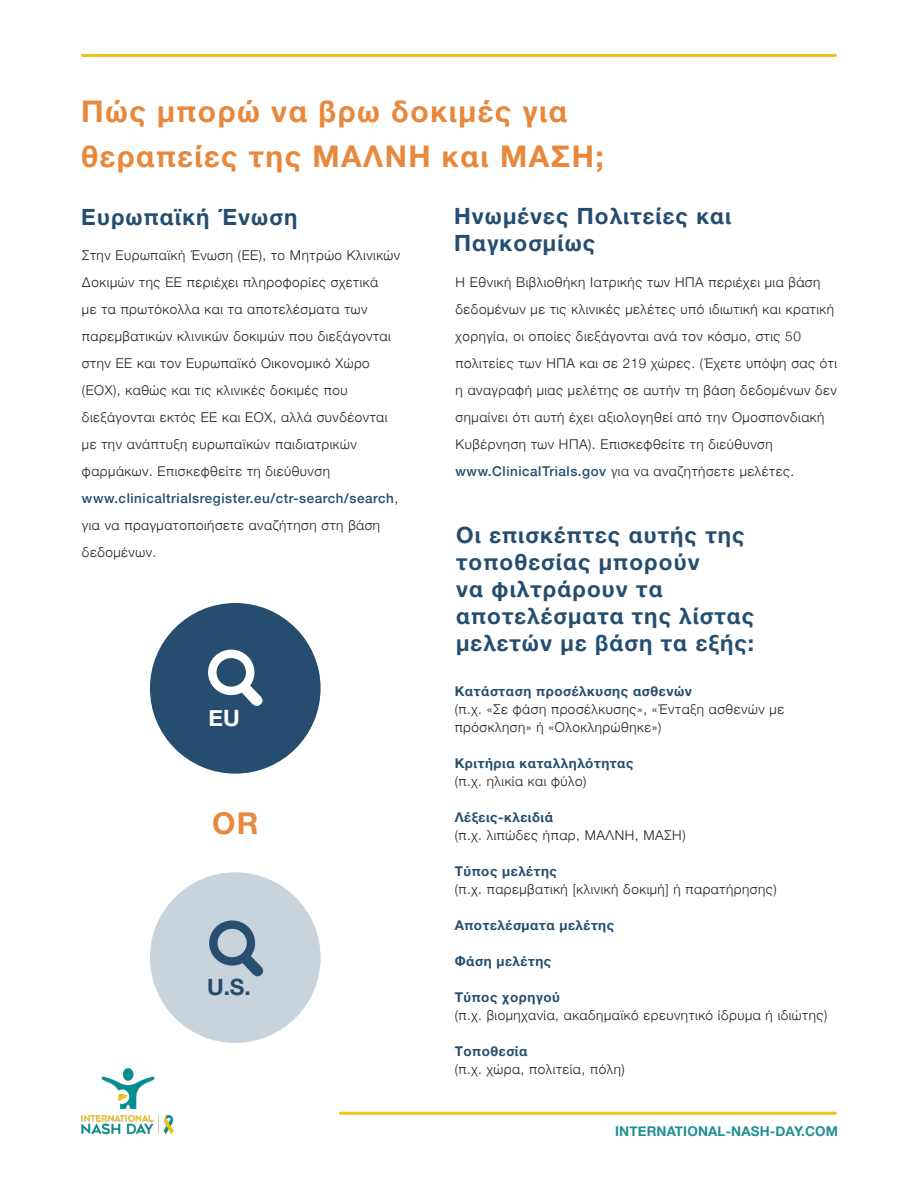
<style>
.page{position:relative;width:918px;height:1188px;background:#fff}
.page>*{position:absolute;margin:0;border:0;box-sizing:border-box;transform-origin:0 0}
.t1{font:700 30px/45px "Helvetica Neue";letter-spacing:.05em;color:#e7883d}
.t2{font:700 22.5px/27px "Helvetica Neue";letter-spacing:.05em;color:#254d6f}
.t3{font:700 22.5px "Helvetica Neue";color:#fff}
.t4{font:300 13.5px/27px "Helvetica Neue";letter-spacing:.04em;color:#231f20}
.t5{font:700 13.5px "Helvetica Neue";letter-spacing:.04em;color:#254d6f}
.t6{font:700 13.5px "Helvetica Neue";letter-spacing:.01em;color:#1f9190}
.s1{font-weight:500;color:#254d6f}
</style>
<div class="page">
<img style="left:81px;top:1068px;width:93px;height:67px">
<hr style="left:82px;top:54px;width:754px;height:3px;background:#efc319">
<hr style="left:340px;top:1112px;width:495px;height:3px;background:#efc319">
<div style="left:150px;top:603px;width:171px;height:171px;background:#254d6f;border-radius:50%"></div>
<div style="left:208px;top:650px;width:46px;height:45px;border:8px solid #fff;border-radius:50%"></div>
<svg style="left:238px;top:681px;width:25px;height:25px"></svg>
<div style="left:150px;top:872px;width:171px;height:171px;background:#c9d3db;border-radius:50%"></div>
<div style="left:209px;top:920px;width:46px;height:46px;border:8px solid #284e70;border-radius:50%"></div>
<svg style="left:239px;top:952px;width:24px;height:24px"></svg>
<p class="t1" style="left:81px;top:90px;width:524px">Πώς μπορώ να βρω δοκιμές για θεραπείες της ΜΑΛΝΗ και ΜΑΣΗ;</p>
<p class="t2" style="left:81px;top:204px;width:218px">Ευρωπαϊκή Ένωση</p>
<p class="t2" style="left:454px;top:203px;width:279px">Ηνωμένες Πολιτείες και<br>Παγκοσμίως</p>
<p class="t4" style="left:82px;top:241px;width:320px">Στην Ευρωπαϊκή Ένωση (ΕΕ), το Μητρώο Κλινικών Δοκιμών της ΕΕ περιέχει πληροφορίες σχετικά<br>με τα πρωτόκολλα και τα αποτελέσματα των παρεμβατικών κλινικών δοκιμών που διεξάγονται στην ΕΕ και τον Ευρωπαϊκό Οικονομικό Χώρο (ΕΟΧ), καθώς και τις κλινικές δοκιμές που διεξάγονται εκτός ΕΕ και ΕΟΧ, αλλά συνδέονται με την ανάπτυξη ευρωπαϊκών παιδιατρικών φαρμάκων. Επισκεφθείτε τη διεύθυνση <span class="s1">www.clinicaltrialsregister.eu/ctr-search/search</span>, για να πραγματοποιήσετε αναζήτηση στη βάση δεδομένων.</p>
<p class="t4" style="left:456px;top:268px;width:383px">Η Εθνική Βιβλιοθήκη Ιατρικής των ΗΠΑ περιέχει μια βάση δεδομένων με τις κλινικές μελέτες υπό ιδιωτική και κρατική χορηγία, οι οποίες διεξάγονται ανά τον κόσμο, στις 50 πολιτείες των ΗΠΑ και σε 219 χώρες. (Έχετε υπόψη σας ότι η αναγραφή μιας μελέτης σε αυτήν τη βάση δεδομένων δεν σημαίνει ότι αυτή έχει αξιολογηθεί από την Ομοσπονδιακή Κυβέρνηση των ΗΠΑ). Επισκεφθείτε τη διεύθυνση <span class="s1">www.ClinicalTrials.gov</span> για να αναζητήσετε μελέτες.</p>
<p class="t2" style="left:456px;top:522px;width:300px">Οι επισκέπτες αυτής της τοποθεσίας μπορούν<br>να φιλτράρουν τα αποτελέσματα της λίστας μελετών με βάση τα εξής:</p>
<p class="t5" style="left:455px;top:680px;width:239px">Κατάσταση προσέλκυσης ασθενών</p>
<p class="t4" style="left:455px;top:699px;width:331px;line-height:18px">(π.χ. «Σε φάση προσέλκυσης», «Ένταξη ασθενών με πρόσκληση» ή «Ολοκληρώθηκε»)</p>
<p class="t5" style="left:455px;top:752px;width:180px">Κριτήρια καταλληλότητας</p>
<p class="t4" style="left:455px;top:766px;width:133px">(π.χ. ηλικία και φύλο)</p>
<p class="t5" style="left:455px;top:806px;width:100px">Λέξεις-κλειδιά</p>
<p class="t4" style="left:455px;top:820px;width:232px">(π.χ. λιπώδες ήπαρ, ΜΑΛΝΗ, ΜΑΣΗ)</p>
<p class="t5" style="left:455px;top:860px;width:104px">Τύπος μελέτης</p>
<p class="t4" style="left:455px;top:874px;width:324px">(π.χ. παρεμβατική [κλινική δοκιμή] ή παρατήρησης)</p>
<p class="t5" style="left:455px;top:914px;width:161px">Αποτελέσματα μελέτης</p>
<p class="t5" style="left:455px;top:950px;width:98px">Φάση μελέτης</p>
<p class="t5" style="left:455px;top:986px;width:107px">Τύπος χορηγού</p>
<p class="t4" style="left:455px;top:1000px;width:374px">(π.χ. βιομηχανία, ακαδημαϊκό ερευνητικό ίδρυμα ή ιδιώτης)</p>
<p class="t5" style="left:455px;top:1040px;width:74px">Τοποθεσία</p>
<p class="t4" style="left:455px;top:1054px;width:172px">(π.χ. χώρα, πολιτεία, πόλη)</p>
<p class="t3" style="left:209px;top:701px;width:33px">EU</p>
<p class="t1" style="left:212px;top:801px;width:48px">OR</p>
<p class="t2" style="left:207px;top:974px;width:45px">U.S.</p>
<p class="t6" style="left:615px;top:1120px;width:224px">INTERNATIONAL-NASH-DAY.COM</p>
</div>
